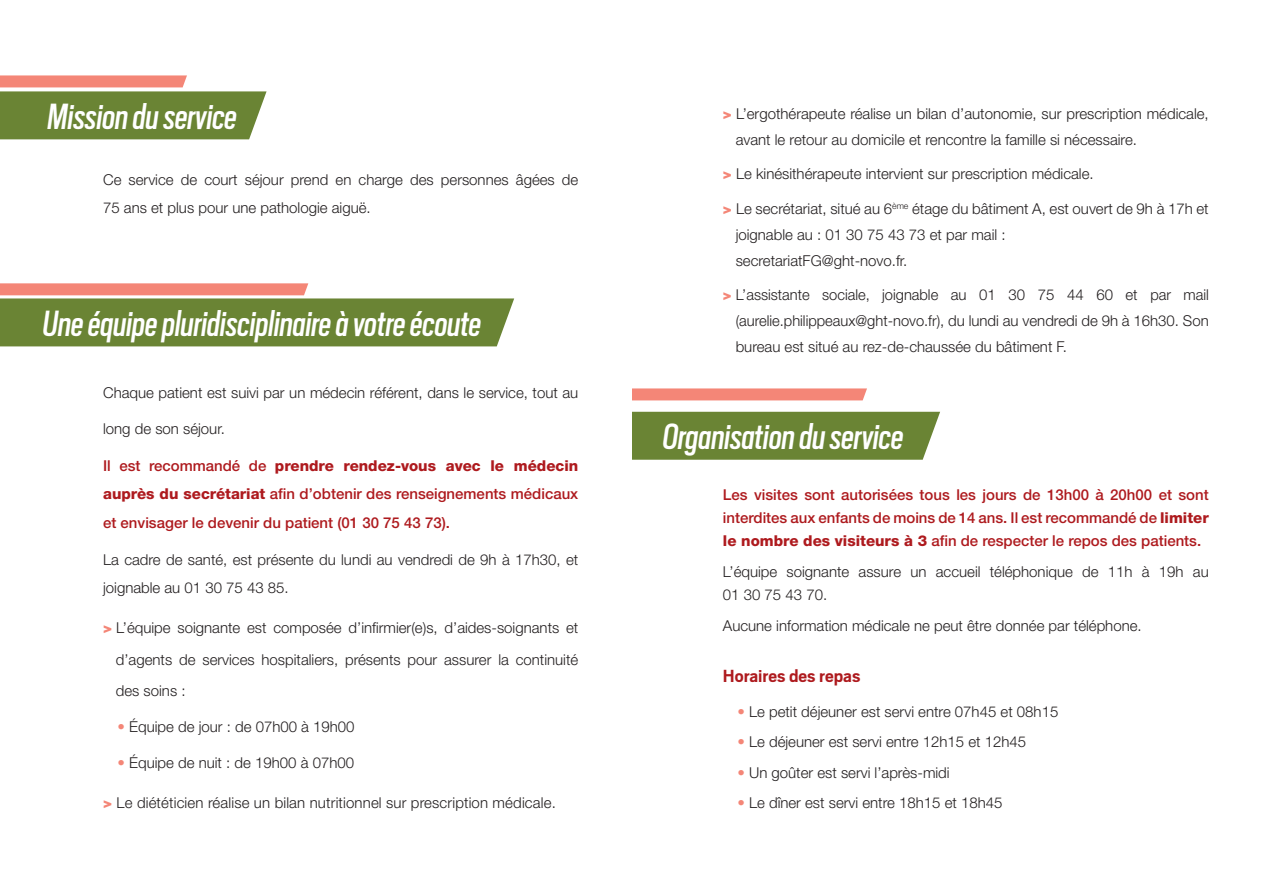
<style>
.page{position:relative;width:1263px;height:893px;background:#fff}
.page>*{position:absolute;margin:0;border:0;box-sizing:border-box;transform-origin:0 0}
.t1{font:italic 40.5px "Scout Cond";color:#fff}
.t2{font:700 19.5px "Scout";color:#ae1a1e}
.t3{font:300 15px/25.8px "Helvetica Neue LT Std";color:#231f20}
.t4{font:500 15px/28.5px "Helvetica Neue LT Std";color:#ae1a1e;text-align:justify}
.s1{font-weight:800}
.s2{font-weight:900;color:#f48677}
.s3{color:#f48677}
</style>
<div class="page">
<svg style="left:0;top:75px;width:267px;height:64px;background:#92965b"></svg>
<svg style="left:0;top:283px;width:514px;height:63px;background:#8f9558"></svg>
<div style="left:632px;top:412px;width:308px;height:48px;background:#6a8434"></div>
<svg style="left:632px;top:388px;width:235px;height:12px;background:#f48b7d"></svg>
<h1 class="t1" style="left:48px;top:90px;width:191px">Mission du service</h1>
<p class="t3" style="left:103px;top:165px;width:477px;line-height:28.5px">Ce service de court séjour prend en charge des personnes âgées de<br>75 ans et plus pour une pathologie aiguë.</p>
<h1 class="t1" style="left:43px;top:297px;width:440px">Une équipe pluridisciplinaire à votre écoute</h1>
<p class="t3" style="left:103px;top:379px;width:477px">Chaque patient est suivi par un médecin référent, dans le service, tout au</p>
<p class="t3" style="left:103px;top:415px;width:123px">long de son séjour.</p>
<p class="t4" style="left:103px;top:451px;width:477px">Il est recommandé de <span class="s1">prendre rendez-vous avec le médecin auprès du secrétariat</span> afin d’obtenir des renseignements médicaux et envisager le devenir du patient (01 30 75 43 73).</p>
<p class="t3" style="left:103px;top:545px;width:477px;line-height:28.5px">La cadre de santé, est présente du lundi au vendredi de 9h à 17h30, et joignable au 01 30 75 43 85.</p>
<p class="t3" style="left:116px;top:612px;width:464px;line-height:31.5px;text-align:justify;text-indent:-13px"><span class="s2">&gt;</span> L’équipe soignante est composée d’infirmier(e)s, d’aides-soignants et d’agents de services hospitaliers, présents pour assurer la continuité des soins :</p>
<p class="t3" style="left:118px;top:714px;width:239px"><span class="s3">•</span> Équipe de jour : de 07h00 à 19h00</p>
<p class="t3" style="left:118px;top:750px;width:238px"><span class="s3">•</span> Équipe de nuit : de 19h00 à 07h00</p>
<p class="t3" style="left:103px;top:790px;width:454px"><span class="s2">&gt;</span> Le diététicien réalise un bilan nutritionnel sur prescription médicale.</p>
<p class="t3" style="left:736px;top:101px;width:475px;text-indent:-13px"><span class="s2">&gt;</span> L’ergothérapeute réalise un bilan d’autonomie, sur prescription médicale, avant le retour au domicile et rencontre la famille si nécessaire.</p>
<p class="t3" style="left:723px;top:161px;width:372px"><span class="s2">&gt;</span> Le kinésithérapeute intervient sur prescription médicale.</p>
<p class="t3" style="left:736px;top:195px;width:474px;text-indent:-13px"><span class="s2">&gt;</span> Le secrétariat, situé au 6<sup>ème</sup> étage du bâtiment A, est ouvert de 9h à 17h et joignable au : 01 30 75 43 73 et par mail :<br>secretariatFG@ght-novo.fr.</p>
<p class="t3" style="left:736px;top:281px;width:475px;text-align:justify;text-indent:-13px"><span class="s2">&gt;</span> L’assistante sociale, joignable au 01 30 75 44 60 et par mail (aurelie.philippeaux@ght-novo.fr), du lundi au vendredi de 9h à 16h30. Son bureau est situé au rez-de-chaussée du bâtiment F.</p>
<h1 class="t1" style="left:663px;top:410px;width:242px">Organisation du service</h1>
<p class="t4" style="left:723px;top:483px;width:487px;line-height:22.8px">Les visites sont autorisées tous les jours de 13h00 à 20h00 et sont interdites aux enfants de moins de 14 ans. Il est recommandé de <span class="s1">limiter le nombre des visiteurs à 3</span> afin de respecter le repos des patients.</p>
<p class="t3" style="left:723px;top:560px;width:487px;line-height:22.8px">L’équipe soignante assure un accueil téléphonique de 11h à 19h au<br>01 30 75 43 70.</p>
<p class="t3" style="left:723px;top:613px;width:420px">Aucune information médicale ne peut être donnée par téléphone.</p>
<h2 class="t2" style="left:723px;top:663px;width:139px">Horaires des repas</h2>
<p class="t3" style="left:737px;top:698px;width:322px"><span class="s3">•</span> Le petit déjeuner est servi entre 07h45 et 08h15</p>
<p class="t3" style="left:737px;top:729px;width:290px"><span class="s3">•</span> Le déjeuner est servi entre 12h15 et 12h45</p>
<p class="t3" style="left:737px;top:759px;width:214px"><span class="s3">•</span> Un goûter est servi l’après-midi</p>
<p class="t3" style="left:737px;top:790px;width:267px"><span class="s3">•</span> Le dîner est servi entre 18h15 et 18h45</p>
</div>
